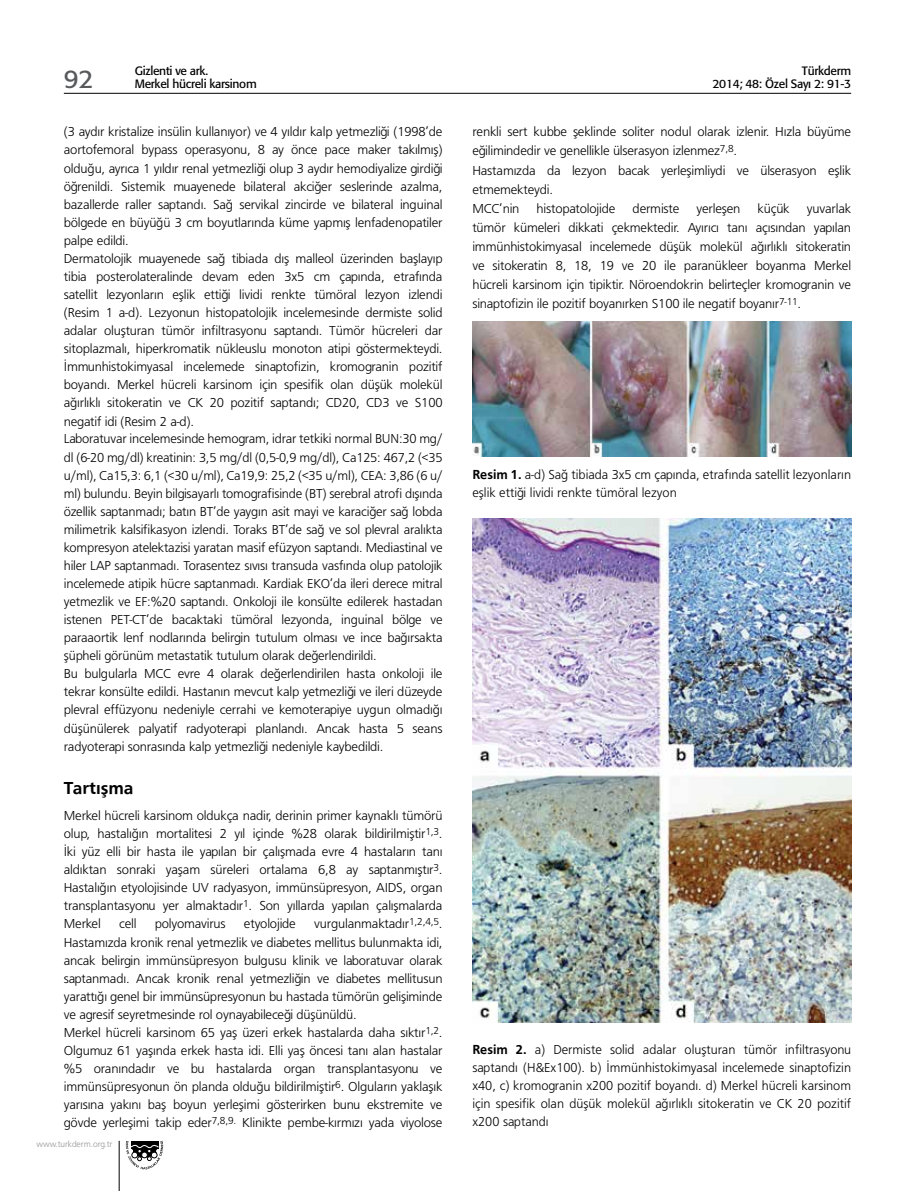
<style>
.page{position:relative;width:915px;height:1191px;background:#fff}
.page>*{position:absolute;margin:0;border:0;box-sizing:border-box;transform-origin:0 0}
.t1{font:25.5px "Formata Tr";color:#58595b}
.t2{font:18px "Frugal Bold Tr";color:#000}
.t3{font:13.5px/18px "Frugal Normal Tr";letter-spacing:-.015em;color:#000}
.t4{font:12px/12.8px "Formata Tr";letter-spacing:-.025em;color:#000;text-align:right}
.t5{font:9px "Frugal Normal Tr";letter-spacing:-.01em;color:#939598}
.s1{font-family:"Frugal Bold Tr"}
</style>
<div class="page">
<svg style="left:126px;top:1140px;width:37px;height:29px"></svg>
<hr style="left:119px;top:1140px;width:1px;height:51px;background:#000">
<hr style="left:64px;top:93px;width:786px;height:1px;background:#000">
<img style="left:472px;top:321px;width:378px;height:135px">
<img style="left:472px;top:519px;width:378px;height:503px">
<p class="t4" style="left:135px;top:65px;width:123px;text-align:left">Gizlenti ve ark.<br>Merkel hücreli karsinom</p>
<p class="t3" style="left:64px;top:123px;width:380px">(3 aydır kristalize insülin kullanıyor) ve 4 yıldır kalp yetmezliği (1998’de aortofemoral bypass operasyonu, 8 ay önce pace maker takılmış) olduğu, ayrıca 1 yıldır renal yetmezliği olup 3 aydır hemodiyalize girdiği öğrenildi. Sistemik muayenede bilateral akciğer seslerinde azalma, bazallerde raller saptandı. Sağ servikal zincirde ve bilateral inguinal bölgede en büyüğü 3 cm boyutlarında küme yapmış lenfadenopatiler palpe edildi.<br>Dermatolojik muayenede sağ tibiada dış malleol üzerinden başlayıp tibia posterolateralinde devam eden 3x5 cm çapında, etrafında satellit lezyonların eşlik ettiği lividi renkte tümöral lezyon izlendi (Resim 1 a-d). Lezyonun histopatolojik incelemesinde dermiste solid adalar oluşturan tümör infiltrasyonu saptandı. Tümör hücreleri dar sitoplazmalı, hiperkromatik nükleuslu monoton atipi göstermekteydi.<br>İmmunhistokimyasal incelemede sinaptofizin, kromogranin pozitif boyandı. Merkel hücreli karsinom için spesifik olan düşük molekül ağırlıklı sitokeratin ve CK 20 pozitif saptandı; CD20, CD3 ve S100 negatif idi (Resim 2 a-d).<br>Laboratuvar incelemesinde hemogram, idrar tetkiki normal BUN:30 mg/ dl (6-20 mg/dl) kreatinin: 3,5 mg/dl (0,5-0,9 mg/dl), Ca125: 467,2 (&lt;35 u/ml), Ca15,3: 6,1 (&lt;30 u/ml), Ca19,9: 25,2 (&lt;35 u/ml), CEA: 3,86 (6 u/ ml) bulundu. Beyin bilgisayarlı tomografisinde (BT) serebral atrofi dışında özellik saptanmadı; batın BT’de yaygın asit mayi ve karaciğer sağ lobda milimetrik kalsifikasyon izlendi. Toraks BT’de sağ ve sol plevral aralıkta kompresyon atelektazisi yaratan masif efüzyon saptandı. Mediastinal ve hiler LAP saptanmadı. Torasentez sıvısı transuda vasfında olup patolojik incelemede atipik hücre saptanmadı. Kardiak EKO’da ileri derece mitral yetmezlik ve EF:%20 saptandı. Onkoloji ile konsülte edilerek hastadan istenen PET-CT’de bacaktaki tümöral lezyonda, inguinal bölge ve paraaortik lenf nodlarında belirgin tutulum olması ve ince bağırsakta şüpheli görünüm metastatik tutulum olarak değerlendirildi.<br>Bu bulgularla MCC evre 4 olarak değerlendirilen hasta onkoloji ile tekrar konsülte edildi. Hastanın mevcut kalp yetmezliği ve ileri düzeyde plevral effüzyonu nedeniyle cerrahi ve kemoterapiye uygun olmadığı düşünülerek palyatif radyoterapi planlandı. Ancak hasta 5 seans radyoterapi sonrasında kalp yetmezliği nedeniyle kaybedildi.</p>
<h2 class="t2" style="left:64px;top:777px;width:71px">Tartışma</h2>
<p class="t3" style="left:64px;top:806px;width:380px;text-align:justify">Merkel hücreli karsinom oldukça nadir, derinin primer kaynaklı tümörü olup, hastalığın mortalitesi 2 yıl içinde %28 olarak bildirilmiştir<sup>1,3</sup>.<br>İki yüz elli bir hasta ile yapılan bir çalışmada evre 4 hastaların tanı aldıktan sonraki yaşam süreleri ortalama 6,8 ay saptanmıştır<sup>3</sup>.<br>Hastalığın etyolojisinde UV radyasyon, immünsüpresyon, AIDS, organ transplantasyonu yer almaktadır<sup>1</sup>. Son yıllarda yapılan çalışmalarda Merkel</p>
<h1 class="t1" style="left:64px;top:64px;width:31px">92</h1>
<p class="t4" style="left:712px;top:65px;width:140px">Türkderm<br>2014; 48: Özel Sayı 2: 91-3</p>
<p class="t3" style="left:472px;top:122px;width:380px;line-height:19px">renkli sert kubbe şeklinde soliter nodul olarak izlenir. Hızla büyüme eğilimindedir ve genellikle ülserasyon izlenmez<sup>7,8</sup>.<br>Hastamızda da lezyon bacak yerleşimliydi ve ülserasyon eşlik etmemekteydi.<br>MCC’nin</p>
<p class="t3" style="left:472px;top:199px;width:380px;line-height:19px;text-align:justify;text-indent:334px">yuvarlak tümör kümeleri dikkati çekmektedir. Ayırıcı tanı açısından yapılan immünhistokimyasal incelemede düşük molekül ağırlıklı sitokeratin ve sitokeratin 8, 18, 19 ve 20 ile paranükleer boyanma Merkel hücreli karsinom için tipiktir. Nöroendokrin belirteçler kromogranin ve sinaptofizin ile pozitif boyanırken S100 ile negatif boyanır<sup>7-11</sup>.</p>
<p class="t3" style="left:536px;top:199px;width:80px">histopatolojide</p>
<p class="t3" style="left:632px;top:199px;width:48px">dermiste</p>
<p class="t3" style="left:696px;top:199px;width:45px">yerleşen</p>
<p class="t3" style="left:757px;top:199px;width:34px">küçük</p>
<p class="t3" style="left:472px;top:466px;width:380px"><span class="s1">Resim 1.</span> a-d) Sağ tibiada 3x5 cm çapında, etrafında satellit lezyonların eşlik ettiği lividi renkte tümöral lezyon</p>
<p class="t3" style="left:64px;top:915px;width:380px;text-indent:250px">vurgulanmaktadır<sup>1,2,4,5</sup>.<br>Hastamızda kronik renal yetmezlik ve diabetes mellitus bulunmakta idi, ancak belirgin immünsüpresyon bulgusu klinik ve laboratuvar olarak saptanmadı. Ancak kronik renal yetmezliğin ve diabetes mellitusun yarattığı genel bir immünsüpresyonun bu hastada tümörün gelişiminde ve agresif seyretmesinde rol oynayabileceği düşünüldü.<br>Merkel hücreli karsinom 65 yaş üzeri erkek hastalarda daha sıktır<sup>1,2</sup>.<br>Olgumuz 61 yaşında erkek hasta idi. Elli yaş öncesi tanı alan hastalar %5 oranındadır ve bu hastalarda organ transplantasyonu ve immünsüpresyonun ön planda olduğu bildirilmiştir<sup>6</sup>. Olguların yaklaşık yarısına yakını baş boyun yerleşimi gösterirken bunu ekstremite ve gövde yerleşimi takip eder<sup>7,8,9.</sup> Klinikte pembe-kırmızı yada viyolose</p>
<p class="t3" style="left:119px;top:915px;width:19px">cell</p>
<p class="t3" style="left:155px;top:915px;width:72px">polyomavirus</p>
<p class="t3" style="left:244px;top:915px;width:53px">etyolojide</p>
<p class="t3" style="left:472px;top:1040px;width:380px;text-align:justify"><span class="s1">Resim 2.</span> a) Dermiste solid adalar oluşturan tümör infiltrasyonu saptandı (H&amp;Ex100). b) İmmünhistokimyasal incelemede sinaptofizin x40, c) kromogranin x200 pozitif boyandı. d) Merkel hücreli karsinom için spesifik olan düşük molekül ağırlıklı sitokeratin ve CK 20 pozitif x200 saptandı</p>
<p class="t5" style="left:37px;top:1139px;width:77px">www.turkderm.org.tr</p>
</div>
